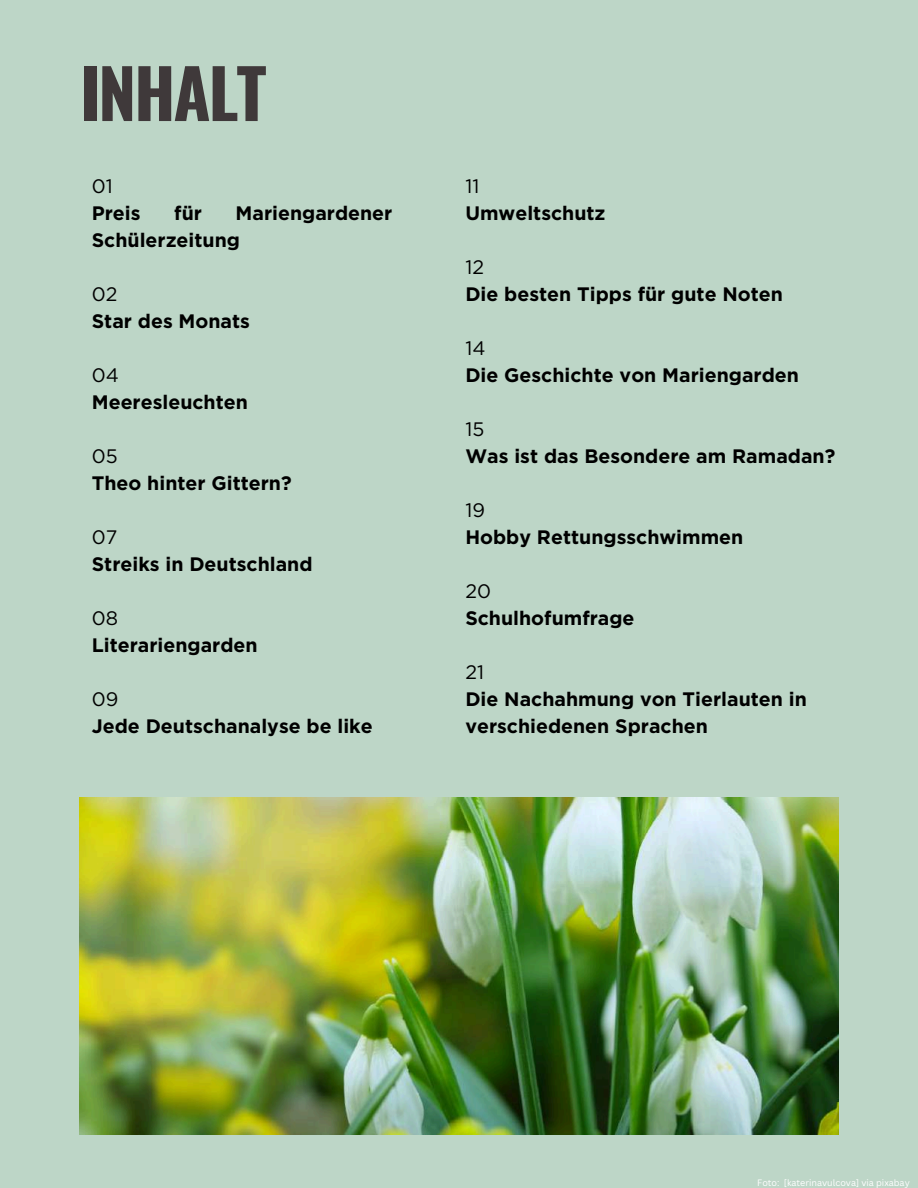
<style>
.page{position:relative;width:918px;height:1188px;background:#bdd6c7}
.page>*{position:absolute;margin:0;border:0;box-sizing:border-box;transform-origin:0 0}
.t1{font:700 67.8px "Oswald";letter-spacing:-.03em;color:#3f393a}
.t2{font:700 19.5px/27px "Gotham";color:#000}
.t3{font:19.5px "Gotham";color:#000}
.t4{font:9px "Canva Sans";color:#fff}
</style>
<div class="page">
<img style="left:80px;top:797px;width:758px;height:337px">
<h1 class="t1" style="left:80px;top:40px;width:188px">INHALT</h1>
<p class="t3" style="left:92px;top:174px;width:22px">01</p>
<p class="t2" style="left:92px;top:199px;width:50px">Preis</p>
<p class="t2" style="left:174px;top:199px;width:29px">für</p>
<p class="t2" style="left:92px;top:199px;width:302px;text-indent:144px">Mariengardener<br>Schülerzeitung</p>
<p class="t3" style="left:92px;top:282px;width:27px">02</p>
<p class="t2" style="left:92px;top:307px;width:160px">Star des Monats</p>
<p class="t3" style="left:92px;top:363px;width:29px">04</p>
<p class="t2" style="left:92px;top:388px;width:158px">Meeresleuchten</p>
<p class="t3" style="left:92px;top:444px;width:27px">05</p>
<p class="t2" style="left:92px;top:469px;width:201px">Theo hinter Gittern?</p>
<p class="t3" style="left:92px;top:525px;width:27px">07</p>
<p class="t2" style="left:92px;top:550px;width:222px">Streiks in Deutschland</p>
<p class="t3" style="left:92px;top:606px;width:28px">08</p>
<p class="t2" style="left:92px;top:631px;width:167px">Literariengarden</p>
<p class="t3" style="left:92px;top:687px;width:28px">09</p>
<p class="t2" style="left:92px;top:712px;width:283px">Jede Deutschanalyse be like</p>
<p class="t3" style="left:465px;top:174px;width:15px">11</p>
<p class="t2" style="left:465px;top:199px;width:142px">Umweltschutz</p>
<p class="t3" style="left:465px;top:255px;width:20px">12</p>
<p class="t2" style="left:465px;top:280px;width:319px">Die besten Tipps für gute Noten</p>
<p class="t3" style="left:465px;top:336px;width:22px">14</p>
<p class="t2" style="left:465px;top:361px;width:335px">Die Geschichte von Mariengarden</p>
<p class="t3" style="left:465px;top:417px;width:20px">15</p>
<p class="t2" style="left:465px;top:442px;width:371px">Was ist das Besondere am Ramadan?</p>
<p class="t3" style="left:465px;top:498px;width:21px">19</p>
<p class="t2" style="left:465px;top:523px;width:279px">Hobby Rettungsschwimmen</p>
<p class="t3" style="left:465px;top:579px;width:27px">20</p>
<p class="t2" style="left:465px;top:604px;width:171px">Schulhofumfrage</p>
<p class="t3" style="left:465px;top:660px;width:20px">21</p>
<p class="t2" style="left:465px;top:685px;width:343px">Die Nachahmung von Tierlauten in verschiedenen Sprachen</p>
<p class="t4" style="left:757px;top:1176px;width:154px">Foto: [katerinavulcova] via pixabay</p>
</div>
